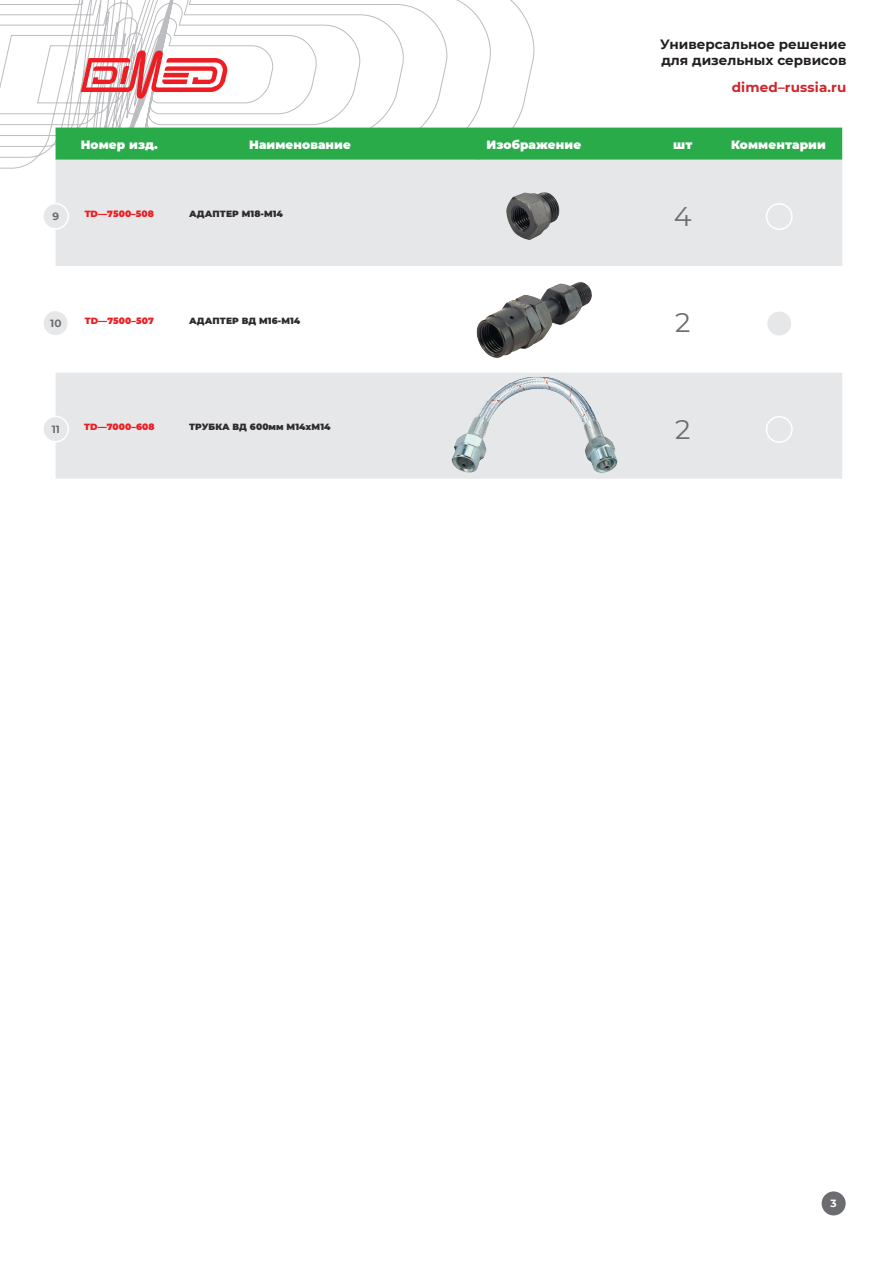
<style>
.page{position:relative;width:893px;height:1263px;background:#fff}
.page>*{position:absolute;margin:0;border:0;box-sizing:border-box;transform-origin:0 0}
.t1{font:27px "Montserrat";color:#6c6d70}
.t2{font:700 13.5px/16.2px "Montserrat";color:#231f20}
.t3{font:700 13.5px "Montserrat";letter-spacing:.01em;color:#d1232a}
.t4{font:900 12px "Montserrat";letter-spacing:.01em;color:#fff}
.t5{font:700 10.5px "Montserrat";color:#6c6d70}
.t6{font:700 10.5px "Montserrat";color:#fff}
.t7{font:900 9px "Montserrat";letter-spacing:.01em;color:#2e2b2c}
.t8{font:900 9px "Montserrat";letter-spacing:.01em;color:#ee1d23}
</style>
<div class="page">
<svg style="left:0;top:0;width:539px;height:202px"></svg>
<svg style="left:81px;top:50px;width:147px;height:49px"></svg>
<div style="left:56px;top:128px;width:786px;height:32px;background:#29ab4a"></div>
<div style="left:56px;top:160px;width:786px;height:319px;background:#e6e7e9"></div>
<svg style="left:56px;top:266px;width:786px;height:106px"></svg>
<div style="left:43px;top:203px;width:25px;height:26px;background:#e6e7e9;border-radius:50%"></div>
<div style="left:42px;top:203px;width:27px;height:27px;border:2px solid #fff;border-radius:50%"></div>
<div style="left:43px;top:310px;width:25px;height:26px;background:#e6e7e9;border-radius:50%"></div>
<div style="left:42px;top:310px;width:27px;height:27px;border:2px solid #fff;border-radius:50%"></div>
<div style="left:43px;top:416px;width:25px;height:26px;background:#e6e7e9;border-radius:50%"></div>
<div style="left:42px;top:416px;width:27px;height:26px;border:2px solid #fff;border-radius:50%"></div>
<div style="left:767px;top:311px;width:25px;height:25px;background:#e6e7e9;border-radius:50%"></div>
<div style="left:766px;top:310px;width:27px;height:27px;border:2px solid #fff;border-radius:50%"></div>
<div style="left:767px;top:204px;width:25px;height:25px;background:#e6e7e9;border-radius:50%"></div>
<div style="left:766px;top:203px;width:27px;height:27px;border:2px solid #fff;border-radius:50%"></div>
<div style="left:767px;top:417px;width:25px;height:25px;background:#e6e7e9;border-radius:50%"></div>
<div style="left:766px;top:416px;width:27px;height:27px;border:2px solid #fff;border-radius:50%"></div>
<img style="left:499px;top:180px;width:68px;height:67px;border-radius:34px">
<img style="left:454px;top:240px;width:158px;height:158px;border-radius:79px">
<img style="left:422px;top:377px;width:222px;height:102px">
<div style="left:822px;top:1191px;width:24px;height:24px;background:#6c6d70;border-radius:50%"></div>
<p class="t5" style="left:53px;top:208px;width:8px">9</p>
<h2 class="t2" style="left:660px;top:35px;width:188px">Универсальное решение для дизельных сервисов</h2>
<h2 class="t3" style="left:732px;top:77px;width:116px">dimed–russia.ru</h2>
<p class="t4" style="left:81px;top:136px;width:79px">Номер изд.</p>
<p class="t4" style="left:249px;top:136px;width:103px">Наименование</p>
<p class="t4" style="left:487px;top:136px;width:96px">Изображение</p>
<p class="t4" style="left:673px;top:136px;width:21px">шт</p>
<p class="t4" style="left:731px;top:136px;width:96px">Комментарии</p>
<p class="t8" style="left:85px;top:207px;width:71px">TD—7500–508</p>
<p class="t7" style="left:189px;top:207px;width:95px">АДАПТЕР M18-M14</p>
<p class="t1" style="left:674px;top:198px;width:19px">4</p>
<p class="t5" style="left:50px;top:315px;width:13px">10</p>
<p class="t8" style="left:85px;top:314px;width:71px">TD—7500–507</p>
<p class="t7" style="left:189px;top:314px;width:113px">АДАПТЕР ВД M16-M14</p>
<p class="t1" style="left:675px;top:304px;width:17px">2</p>
<p class="t5" style="left:52px;top:421px;width:10px">11</p>
<p class="t8" style="left:84px;top:420px;width:72px">TD—7000–608</p>
<p class="t7" style="left:189px;top:420px;width:143px">ТРУБКА ВД 600мм М14хМ14</p>
<p class="t1" style="left:675px;top:410px;width:17px">2</p>
<p class="t6" style="left:830px;top:1196px;width:8px">3</p>
</div>
